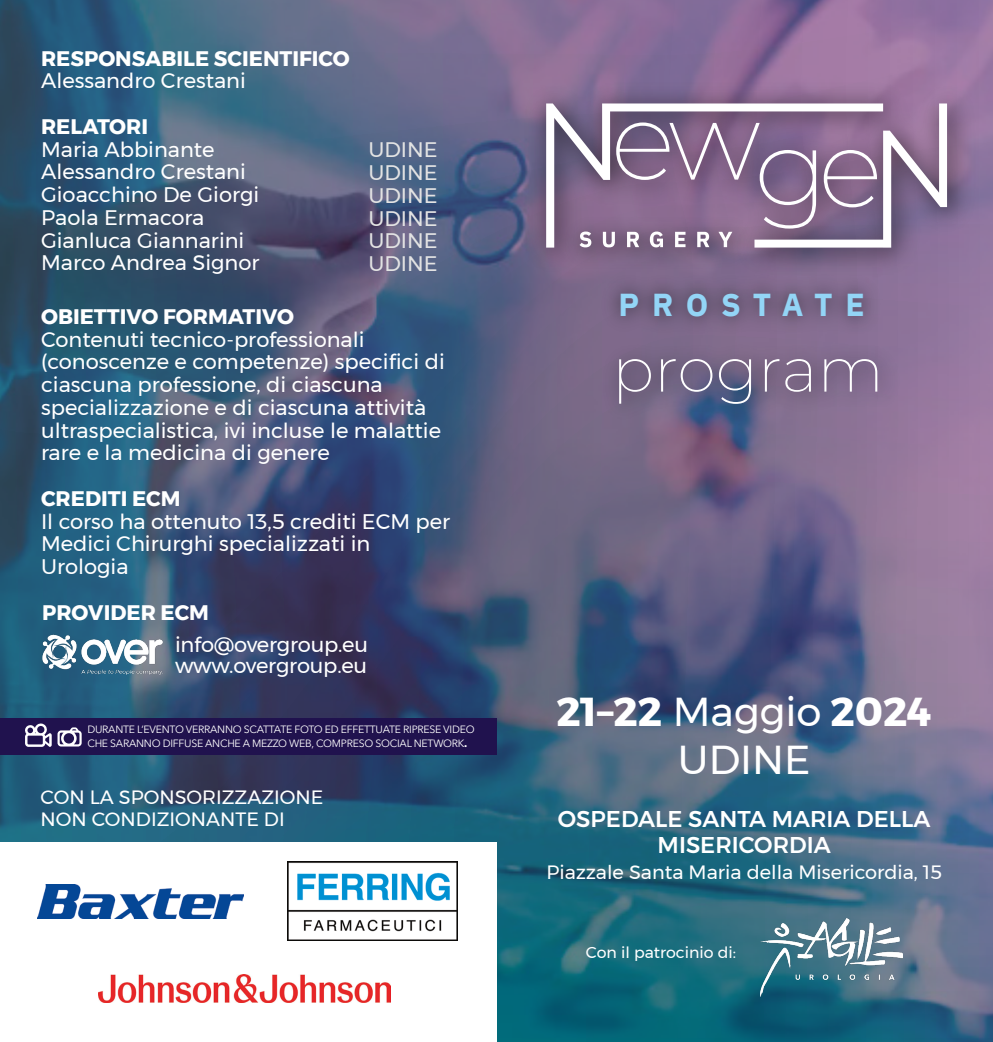
<style>
.page{position:relative;width:993px;height:1042px;background:#fff}
.page>*{position:absolute;margin:0;border:0;box-sizing:border-box;transform-origin:0 0}
.t1{font:200 62.12px "Montserrat";color:#fff}
.t2{font:40.25px/48.3px "Montserrat";color:#fff;text-align:center}
.t3{font:700 31.68px "IBM Plex Sans Thai Looped";letter-spacing:.39em;color:#93d5f6}
.t4{font:500 22.75px/26.2px "Montserrat";color:#fff;text-align:center}
.t5{font:21px/22.8px "Montserrat";color:#fff}
.t6{font:700 21px "Montserrat";color:#fff}
.t7{font:21px/22.8px "Montserrat";color:#e3e3e3;text-align:justify}
.t8{font:19.25px/22.8px "Montserrat";color:#fff}
.t9{font:15.75px "Montserrat";color:#fff}
.t10{font:10.5px/14px "Avenir Next LT Pro";letter-spacing:-.025em;color:#fff}
.s1{font-weight:700}
</style>
<div class="page">
<img style="left:0;top:0;width:992px;height:1042px">
<img style="left:592px;top:283px;width:298px;height:33px">
<img style="left:589px;top:316px;width:324px;height:122px">
<img style="left:517px;top:75px;width:465px;height:208px">
<svg style="left:546px;top:103px;width:56px;height:145px"></svg>
<svg style="left:602px;top:103px;width:344px;height:145px"></svg>
<img style="left:40px;top:633px;width:124px;height:43px">
<div style="left:0;top:718px;width:496px;height:37px;background:#20124e"></div>
<svg style="left:25px;top:723px;width:57px;height:24px"></svg>
<div style="left:0;top:842px;width:496px;height:200px;background:#fff"></div>
<img style="left:98px;top:975px;width:292px;height:27px">
<img style="left:288px;top:862px;width:169px;height:78px">
<img style="left:37px;top:884px;width:206px;height:34px">
<img style="left:760px;top:918px;width:142px;height:78px">
<p class="t6" style="left:41px;top:41px;width:310px">RESPONSABILE SCIENTIFICO</p>
<p class="t5" style="left:41px;top:69px;width:206px">Alessandro Crestani</p>
<p class="t6" style="left:41px;top:110px;width:108px">RELATORI</p>
<p class="t5" style="left:41px;top:138px;width:220px">Maria Abbinante<br>Alessandro Crestani<br>Gioacchino De Giorgi<br>Paola Ermacora<br>Gianluca Giannarini<br>Marco Andrea Signor</p>
<p class="t6" style="left:41px;top:299px;width:254px">OBIETTIVO FORMATIVO</p>
<p class="t5" style="left:41px;top:327px;width:405px">Contenuti tecnico-professionali (conoscenze e competenze) specifici di ciascuna professione, di ciascuna specializzazione e di ciascuna attività ultraspecialistica, ivi incluse le malattie rare e la medicina di genere</p>
<p class="t6" style="left:41px;top:481px;width:141px">CREDITI ECM</p>
<p class="t5" style="left:41px;top:509px;width:410px">Il corso ha ottenuto 13,5 crediti ECM per<br>Medici Chirurghi specializzati in<br>Urologia</p>
<p class="t7" style="left:368px;top:138px;width:71px">UDINE UDINE UDINE UDINE UDINE UDINE</p>
<p class="t6" style="left:42px;top:595px;width:168px">PROVIDER ECM</p>
<p class="t5" style="left:175px;top:633px;width:194px;line-height:21px">info@overgroup.eu www.overgroup.eu</p>
<p class="t10" style="left:87px;top:722px;width:388px">DURANTE L’EVENTO VERRANNO SCATTATE FOTO ED EFFETTUATE RIPRESE VIDEO<br>CHE SARANNO DIFFUSE ANCHE A MEZZO WEB, COMPRESO SOCIAL NETWORK<span class="s1">.</span></p>
<p class="t8" style="left:41px;top:785px;width:284px">CON LA SPONSORIZZAZIONE<br>NON CONDIZIONANTE DI</p>
<h3 class="t3" style="left:618px;top:286px;width:247px">PROSTATE</h3>
<h1 class="t1" style="left:612px;top:328px;width:273px">program</h1>
<h2 class="t2" style="left:556px;top:687px;width:377px"><span class="s1">21–22</span> Maggio <span class="s1">2024<br></span>UDINE</h2>
<p class="t4" style="left:557px;top:805px;width:374px">OSPEDALE SANTA MARIA DELLA<br>MISERICORDIA</p>
<p class="t8" style="left:546px;top:860px;width:397px">Piazzale Santa Maria della Misericordia, 15</p>
<p class="t9" style="left:585px;top:940px;width:151px">Con il patrocinio di:</p>
</div>
